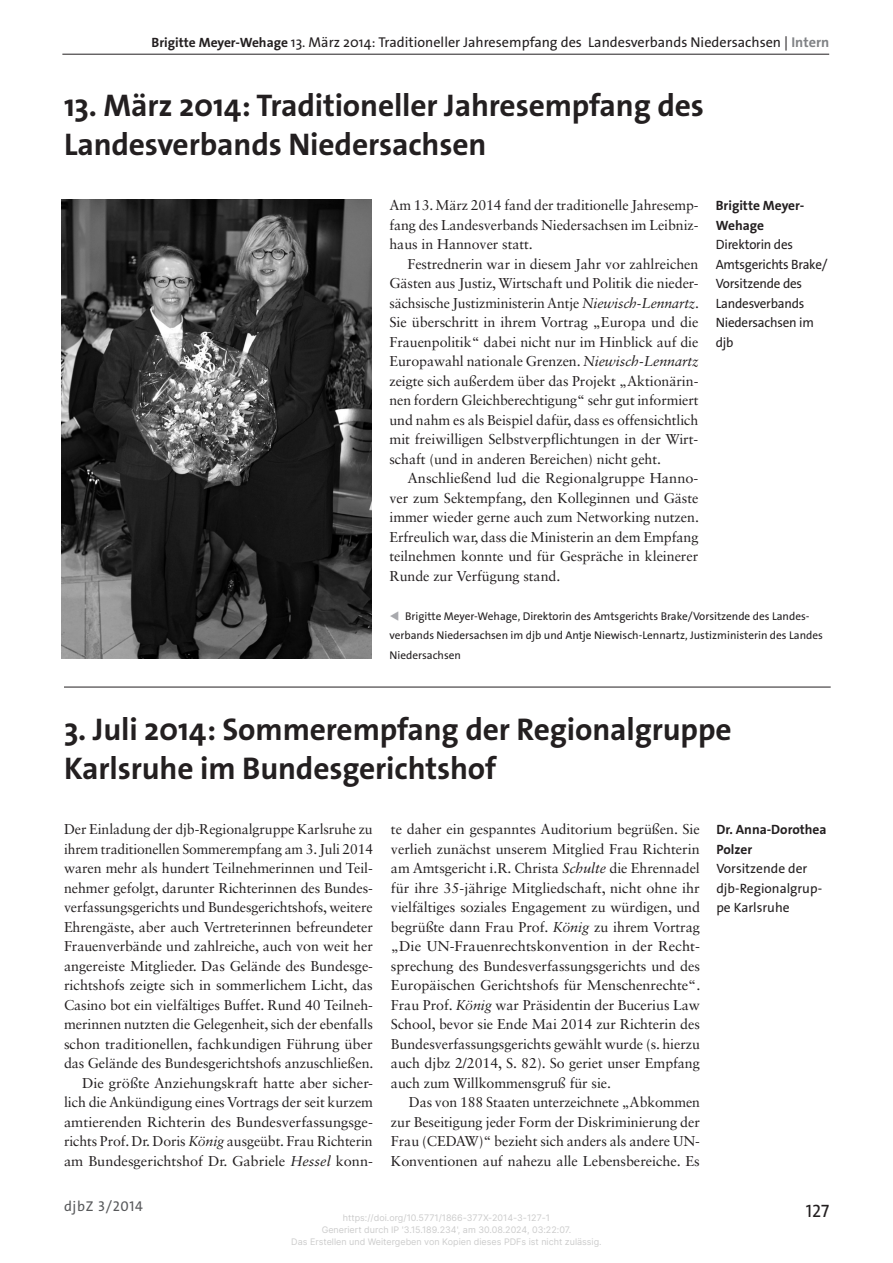
<style>
.page{position:relative;width:893px;height:1263px;background:#fff}
.page>*{position:absolute;margin:0;border:0;box-sizing:border-box;transform-origin:0 0}
.t1{font:700 31.5px/39px "The Sans Os F";letter-spacing:-.005em;color:#231f20}
.t2{font:18px "The Sans Os F";color:#231f20}
.t3{font:14.25px/19.5px "Sabon LT Std";letter-spacing:-.005em;color:#231f20;text-align:justify}
.t4{font:14.25px "The Sans Os F";color:#231f20}
.t5{font:14.25px "The Sans Os F";letter-spacing:.05em;color:#57585a}
.t6{font:13.5px/19.5px "The Sans Os F";letter-spacing:-.015em;color:#231f20}
.t7{font:700 13.5px/19.5px "The Sans Os F";color:#231f20}
.t8{font:11.25px/19.5px "The Sans Os F";color:#231f20}
.t9{font:9px/12px "Inter";color:#ccc;text-align:center}
.s1{font-weight:700;font-size:13.5px}
.s2{font-weight:700;color:#808285}
.s3{font-style:italic}
</style>
<div class="page">
<hr style="left:62px;top:54px;width:767px;height:1px;background:#231f20">
<img style="left:62px;top:199px;width:309px;height:459px">
<hr style="left:64px;top:687px;width:767px;height:1px;background:#231f20">
<p class="t4" style="left:152px;top:33px;width:679px"><span class="s1">Brigitte Meyer-Wehage</span> 13. März 2014: Traditioneller Jahresempfang des Landesverbands Niedersachsen | <span class="s2">Intern</span></p>
<h1 class="t1" style="left:64px;top:86px;width:641px">13. März 2014: Traditioneller Jahresempfang des<br>Landesverbands Niedersachsen</h1>
<p class="t3" style="left:389px;top:195px;width:310px">Am 13. März 2014 fand der traditionelle Jahresemp&shy;fang des Landesverbands Niedersachsen im Leibniz&shy;haus in Hannover statt.</p>
<p class="t3" style="left:389px;top:254px;width:311px;text-indent:18px">Festrednerin war in diesem Jahr vor zahlreichen Gästen aus Justiz, Wirtschaft und Politik die nieder&shy;sächsische Justizministerin Antje <span class="s3">Niewisch-Lennartz</span>.<br>Sie überschritt in ihrem Vortrag „Europa und die Frauenpolitik“ dabei nicht nur im Hinblick auf die Europawahl nationale Grenzen. <span class="s3">Niewisch-Lennartz </span>zeigte sich außerdem über das Projekt „Aktionärin&shy;nen fordern Gleichberechtigung“ sehr gut informiert und nahm es als Beispiel dafür, dass es offensichtlich mit freiwilligen Selbstverpflichtungen in der Wirt&shy;schaft (und in anderen Bereichen) nicht geht.</p>
<p class="t3" style="left:389px;top:468px;width:311px;text-indent:18px">Anschließend lud die Regionalgruppe Hanno&shy;ver zum Sektempfang, den Kolleginnen und Gäste immer wieder gerne auch zum Networking nutzen.<br>Erfreulich war, dass die Ministerin an dem Empfang teilnehmen konnte und für Gespräche in kleinerer Runde zur Verfügung stand.</p>
<p class="t7" style="left:716px;top:196px;width:90px">Brigitte Meyer-<br>Wehage</p>
<p class="t6" style="left:716px;top:235px;width:113px">Direktorin des<br>Amtsgerichts Brake/<br>Vorsitzende des<br>Landesverbands<br>Niedersachsen im djb</p>
<p class="t8" style="left:389px;top:606px;width:435px;text-indent:16px">Brigitte Meyer-Wehage, Direktorin des Amtsgerichts Brake/Vorsitzende des Landes&shy;verbands Niedersachsen im djb und Antje Niewisch-Lennartz, Justizministerin des Landes<br>Niedersachsen</p>
<h1 class="t1" style="left:64px;top:710px;width:669px">3. Juli 2014: Sommerempfang der Regionalgruppe<br>Karlsruhe im Bundesgerichtshof</h1>
<p class="t7" style="left:716px;top:820px;width:112px">Dr. Anna-Dorothea<br>Polzer</p>
<p class="t6" style="left:716px;top:859px;width:107px">Vorsitzende der djb-Regionalgrup&shy;pe Karlsruhe</p>
<p class="t3" style="left:64px;top:819px;width:311px;text-align:right">Der Einladung der djb-Regionalgruppe Karlsruhe zu ihrem traditionellen Sommerempfang am 3. Juli 2014 waren mehr als hundert Teilnehmerinnen und Teil&shy;nehmer gefolgt, darunter Richterinnen des Bundes&shy;verfassungsgerichts und Bundesgerichtshofs, weitere Ehrengäste, aber auch Vertreterinnen befreundeter Frauenverbände und zahlreiche, auch von weit her angereiste Mitglieder. Das Gelände des Bundesge&shy;richtshofs zeigte sich in sommerlichem Licht, das Casino bot ein vielfältiges Buffet. Rund 40 Teilneh&shy;merinnen nutzten die Gelegenheit, sich der ebenfalls schon traditionellen, fachkundigen Führung über das Gelände des Bundesgerichtshofs anzuschließen.<br>Die größte Anziehungskraft hatte aber sicher&shy;lich die Ankündigung eines Vortrags der seit kurzem amtierenden Richterin des Bundesverfassungsge&shy;richts Prof. Dr. Doris <span class="s3">König</span> ausgeübt. Frau Richterin am Bundesgerichtshof Dr. Gabriele <span class="s3">Hessel</span> konn-</p>
<p class="t3" style="left:391px;top:819px;width:311px">te daher ein gespanntes Auditorium begrüßen. Sie verlieh zunächst unserem Mitglied Frau Richterin am Amtsgericht i.R. Christa <span class="s3">Schulte</span> die Ehrennadel für ihre 35-jährige Mitgliedschaft, nicht ohne ihr vielfältiges soziales Engagement zu würdigen, und begrüßte dann Frau Prof. <span class="s3">König</span> zu ihrem Vortrag „Die UN-Frauenrechtskonvention in der Recht&shy;sprechung des Bundesverfassungsgerichts und des Europäischen Gerichtshofs für Menschenrechte“.<br>Frau Prof. <span class="s3">König</span> war Präsidentin der Bucerius Law School, bevor sie Ende Mai 2014 zur Richterin des Bundesverfassungsgerichts gewählt wurde (s. hierzu auch djbz 2/2014, S. 82). So geriet unser Empfang auch zum Willkommensgruß für sie.</p>
<p class="t3" style="left:391px;top:1092px;width:311px;text-indent:18px">Das von 188 Staaten unterzeichnete „Abkommen zur Beseitigung jeder Form der Diskriminierung der Frau (CEDAW)“ bezieht sich anders als andere UN-Konventionen auf nahezu alle Lebensbereiche. Es</p>
<p class="t5" style="left:64px;top:1197px;width:80px">djbZ 3/2014</p>
<p class="t9" style="left:291px;top:1212px;width:312px">https://doi.org/10.5771/1866-377X-2014-3-127-1<br>Generiert durch IP '3.15.189.234', am 30.08.2024, 03:22:07.<br>Das Erstellen und Weitergeben von Kopien dieses PDFs ist nicht zulässig.</p>
<p class="t2" style="left:806px;top:1199px;width:25px">127</p>
</div>
